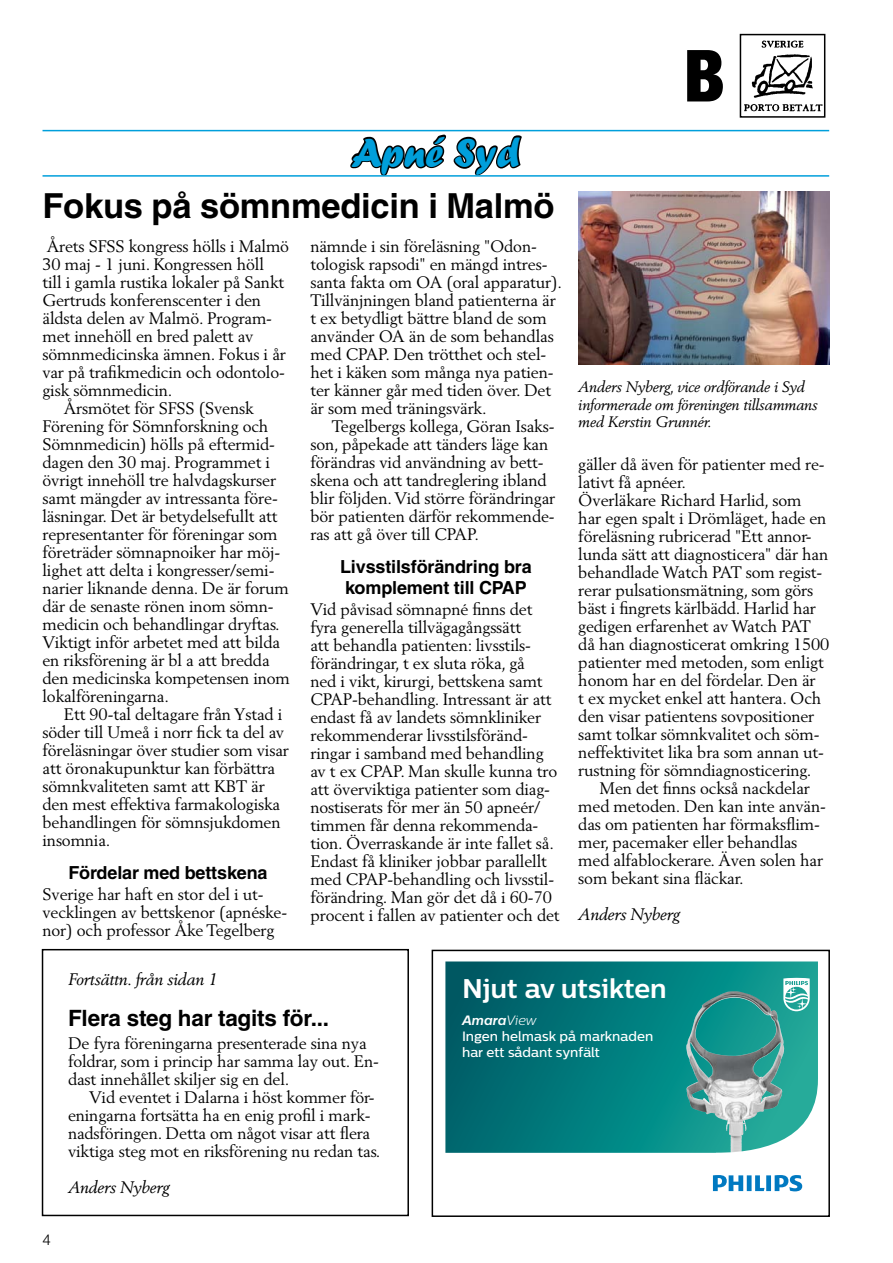
<style>
.page{position:relative;width:893px;height:1263px;background:#fff}
.page>*{position:absolute;margin:0;border:0;box-sizing:border-box;transform-origin:0 0}
.t1{font:900 condensed 72px "Helvetica Neue";color:#000}
.t2{font:42px "Forte";color:#009fdb}
.t3{font:700 34.5px "Helvetica";letter-spacing:-.01em;color:#000}
.t4{font:700 27px "Centrale Sans";color:#fff}
.t5{font:700 22.5px "Helvetica";letter-spacing:-.01em;color:#000}
.t6{font:700 18px/21px "Helvetica";letter-spacing:-.01em;color:#000}
.t7{font:16.5px/18px "Berling";letter-spacing:-.01em;color:#000}
.t8{font:italic 16.5px "Berling";letter-spacing:-.01em;color:#000}
.t9{font:italic 15px/17.2px "Berling";letter-spacing:-.01em;color:#000}
.t10{font:300 15px "Helvetica";color:#000}
.t11{font:500 13.5px/16.2px "Centrale Sans";color:#fff}
.s1{font-weight:700;font-style:italic}
.s2{font-weight:300;font-style:italic}
</style>
<div class="page">
<svg style="left:350px;top:134px;width:172px;height:41px"></svg>
<hr style="left:43px;top:130px;width:786px;height:1px;background:#009fdb">
<hr style="left:43px;top:175px;width:786px;height:2px;background:#009fdb">
<img style="left:744px;top:40px;width:78px;height:72px">
<svg style="left:739px;top:33px;width:3px;height:85px"></svg>
<div style="left:740px;top:34px;width:85px;height:84px;border:2px solid #000"></div>
<img style="left:578px;top:191px;width:251px;height:173px">
<svg style="left:445px;top:961px;width:373px;height:192px;background:#087c7d"></svg>
<img style="left:686px;top:992px;width:45px;height:152px">
<svg style="left:713px;top:1079px;width:105px;height:113px"></svg>
<svg style="left:783px;top:978px;width:27px;height:33px"></svg>
<div style="left:432px;top:950px;width:398px;height:267px;border:2px solid #000"></div>
<div style="left:42px;top:949px;width:367px;height:267px;border:2px solid #000"></div>
<h2 class="t2" style="left:351px;top:128px;width:171px">Apné Syd</h2>
<h3 class="t3" style="left:43px;top:185px;width:514px">Fokus på sömnmedicin i Malmö</h3>
<p class="t7" style="left:47px;top:237px;width:244px">Årets SFSS kongress hölls i Malmö</p>
<p class="t7" style="left:43px;top:255px;width:223px">30 maj - 1 juni. Kongressen höll</p>
<p class="t7" style="left:43px;top:273px;width:243px">till i gamla rustika lokaler på Sankt</p>
<p class="t7" style="left:43px;top:291px;width:220px">Gertruds konferenscenter i den</p>
<p class="t7" style="left:43px;top:309px;width:231px">äldsta delen av Malmö. Program-</p>
<p class="t7" style="left:43px;top:327px;width:212px">met innehöll en bred palett av</p>
<p class="t7" style="left:43px;top:345px;width:245px">sömnmedicinska ämnen. Fokus i år</p>
<p class="t7" style="left:43px;top:363px;width:244px">var på trafikmedicin och odontolo-</p>
<p class="t7" style="left:43px;top:381px;width:131px">gisk sömnmedicin.</p>
<p class="t7" style="left:64px;top:399px;width:191px">Årsmötet för SFSS (Svensk</p>
<p class="t7" style="left:43px;top:417px;width:227px">Förening för Sömnforskning och</p>
<p class="t7" style="left:43px;top:435px;width:234px">Sömnmedicin) hölls på eftermid-</p>
<p class="t7" style="left:43px;top:453px;width:229px">dagen den 30 maj. Programmet i</p>
<p class="t7" style="left:43px;top:471px;width:235px">övrigt innehöll tre halvdagskurser</p>
<p class="t7" style="left:43px;top:489px;width:237px">samt mängder av intressanta före-</p>
<p class="t7" style="left:43px;top:507px;width:237px">läsningar. Det är betydelsefullt att</p>
<p class="t7" style="left:43px;top:525px;width:236px">representanter för föreningar som</p>
<p class="t7" style="left:43px;top:543px;width:239px">företräder sömnapnoiker har möj-</p>
<p class="t7" style="left:43px;top:561px;width:233px">lighet att delta i kongresser/semi-</p>
<p class="t7" style="left:43px;top:579px;width:248px">narier liknande denna. De är forum</p>
<p class="t7" style="left:43px;top:597px;width:233px">där de senaste rönen inom sömn-</p>
<p class="t7" style="left:43px;top:615px;width:239px">medicin och behandlingar dryftas.</p>
<p class="t7" style="left:43px;top:633px;width:239px">Viktigt inför arbetet med att bilda</p>
<p class="t7" style="left:43px;top:651px;width:229px">en riksförening är bl a att bredda</p>
<p class="t7" style="left:43px;top:669px;width:249px">den medicinska kompetensen inom</p>
<p class="t7" style="left:43px;top:687px;width:128px">lokalföreningarna.</p>
<p class="t7" style="left:64px;top:705px;width:220px">Ett 90-tal deltagare från Ystad i</p>
<p class="t7" style="left:43px;top:723px;width:243px">söder till Umeå i norr fick ta del av</p>
<p class="t7" style="left:43px;top:741px;width:248px">föreläsningar över studier som visar</p>
<p class="t7" style="left:43px;top:759px;width:234px">att öronakupunktur kan förbättra</p>
<p class="t7" style="left:43px;top:777px;width:224px">sömnkvaliteten samt att KBT är</p>
<p class="t7" style="left:43px;top:795px;width:239px">den mest effektiva farmakologiska</p>
<p class="t7" style="left:43px;top:813px;width:240px">behandlingen för sömnsjukdomen</p>
<p class="t7" style="left:43px;top:831px;width:70px">insomnia.</p>
<p class="t6" style="left:68px;top:862px;width:201px">Fördelar med bettskena</p>
<p class="t7" style="left:43px;top:885px;width:246px">Sverige har haft en stor del i ut&shy;vecklingen av bettskenor (apnéske&shy;nor) och professor Åke Tegelberg</p>
<p class="t7" style="left:310px;top:237px;width:253px">nämnde i sin föreläsning "Odon&shy;tologisk rapsodi" en mängd intres&shy;santa fakta om OA (oral apparatur).<br>Tillvänjningen bland patienterna är t ex betydligt bättre bland de som använder OA än de som behandlas med CPAP. Den trötthet och stel&shy;het i käken som många nya patien&shy;ter känner går med tiden över. Det är som med träningsvärk.</p>
<p class="t7" style="left:310px;top:417px;width:246px;text-indent:21px">Tegelbergs kollega, Göran Isaks&shy;son, påpekade att tänders läge kan förändras vid användning av bett&shy;skena och att tandreglering ibland blir följden. Vid större förändringar bör patienten därför rekommende&shy;ras att gå över till CPAP.</p>
<p class="t6" style="left:340px;top:556px;width:193px">Livsstilsförändring bra komplement till CPAP</p>
<p class="t7" style="left:310px;top:600px;width:251px">Vid påvisad sömnapné finns det fyra generella tillvägagångssätt<br>att behandla patienten: livsstils&shy;förändringar, t ex sluta röka, gå<br>ned i vikt, kirurgi, bettskena samt CPAP-behandling. Intressant är att endast få av landets sömnkliniker rekommenderar livsstilsföränd&shy;ringar i samband med behandling av t ex CPAP. Man skulle kunna tro att överviktiga patienter som diag&shy;nostiserats för mer än 50 apneér/ timmen får denna rekommenda&shy;tion. Överraskande är inte fallet så.<br>Endast få kliniker jobbar parallellt med CPAP-behandling och livsstil&shy;förändring. Man gör det då i 60-70 procent i fallen av patienter och det</p>
<h1 class="t1" style="left:684px;top:17px;width:43px">B</h1>
<p class="t9" style="left:578px;top:379px;width:241px">Anders Nyberg, vice ordförande i Syd informerade om föreningen tillsammans med Kerstin Grunnér.</p>
<p class="t7" style="left:578px;top:455px;width:253px">gäller då även för patienter med re&shy;lativt få apnéer.<br>Överläkare Richard Harlid, som<br>har egen spalt i Drömläget, hade en föreläsning rubricerad "Ett annor&shy;lunda sätt att diagnosticera" där han behandlade Watch PAT som regist&shy;rerar pulsationsmätning, som görs bäst i fingrets kärlbädd. Harlid har gedigen erfarenhet av Watch PAT då han diagnosticerat omkring 1500 patienter med metoden, som enligt honom har en del fördelar. Den är<br>t ex mycket enkel att hantera. Och den visar patientens sovpositioner samt tolkar sömnkvalitet och söm&shy;neffektivitet lika bra som annan ut&shy;rustning för sömndiagnosticering.</p>
<p class="t7" style="left:578px;top:779px;width:249px;text-indent:21px">Men det finns också nackdelar med metoden. Den kan inte använ&shy;das om patienten har förmaksflim&shy;mer, pacemaker eller behandlas med alfablockerare. Även solen har som bekant sina fläckar.</p>
<p class="t8" style="left:578px;top:904px;width:103px">Anders Nyberg</p>
<p class="t10" style="left:43px;top:1230px;width:10px">4</p>
<p class="t8" style="left:68px;top:969px;width:151px">Fortsättn. från sidan 1</p>
<h3 class="t5" style="left:68px;top:1004px;width:263px">Flera steg har tagits för...</h3>
<p class="t7" style="left:68px;top:1033px;width:312px">De fyra föreningarna presenterade sina nya foldrar, som i princip har samma lay out. En&shy;dast innehållet skiljer sig en del.</p>
<p class="t7" style="left:68px;top:1087px;width:314px;text-indent:21px">Vid eventet i Dalarna i höst kommer för&shy;eningarna fortsätta ha en enig profil i mark&shy;nadsföringen. Detta om något visar att flera viktiga steg mot en riksförening nu redan tas.</p>
<p class="t8" style="left:68px;top:1177px;width:103px">Anders Nyberg</p>
<h3 class="t4" style="left:462px;top:972px;width:206px">Njut av utsikten</h3>
<p class="t11" style="left:462px;top:1012px;width:193px"><span class="s1">Amara</span><span class="s2">View<br></span>Ingen helmask på marknaden har ett sådant synfält</p>
</div>
